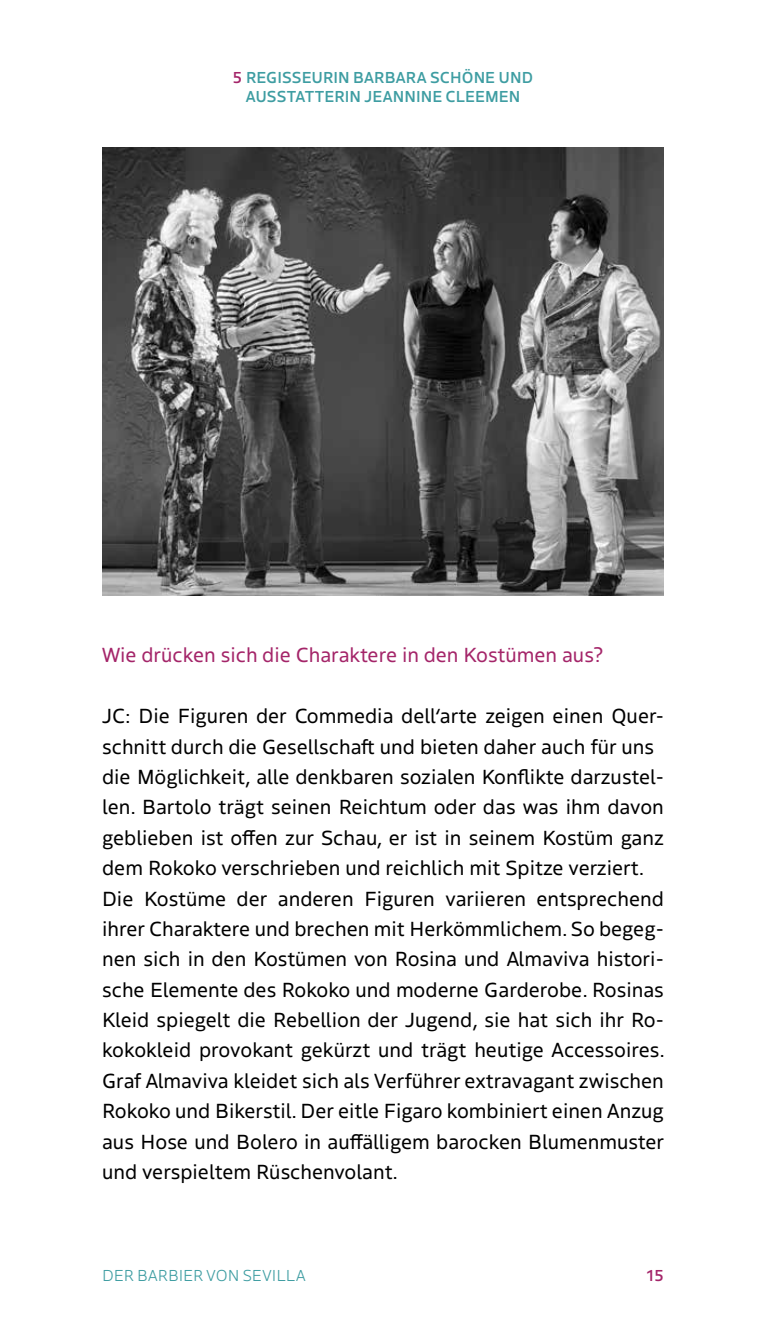
<style>
.page{position:relative;width:766px;height:1340px;background:#fff}
.page>*{position:absolute;margin:0;border:0;box-sizing:border-box;transform-origin:0 0}
.t1{font:20.25px/30.4px "Boreal";color:#000}
.t2{font:20.25px "Boreal";color:#a42569}
.t3{font:500 15.75px/18.9px "Boreal";letter-spacing:.005em;color:#3e9da2;text-align:center}
.t4{font:300 15.75px "Boreal";color:#3e9da2}
.t5{font:500 15.75px "Boreal";color:#a42569}
.s1{color:#a42569}
</style>
<div class="page">
<img style="left:102px;top:148px;width:561px;height:447px">
<p class="t3" style="left:233px;top:67px;width:301px"><span class="s1">5</span> REGISSEURIN BARBARA SCHÖNE UND<br>AUSSTATTERIN JEANNINE CLEEMEN</p>
<p class="t2" style="left:102px;top:639px;width:502px">Wie drücken sich die Charaktere in den Kostümen aus?</p>
<p class="t1" style="left:102px;top:699px;width:564px">JC: Die Figuren der Commedia dell‘arte zeigen einen Quer&shy;schnitt durch die Gesellschaft und bieten daher auch für uns die Möglichkeit, alle denkbaren sozialen Konflikte darzustel&shy;len. Bartolo trägt seinen Reichtum oder das was ihm davon geblieben ist offen zur Schau, er ist in seinem Kostüm ganz dem Rokoko verschrieben und reichlich mit Spitze verziert.<br>Die Kostüme der anderen Figuren variieren entsprechend ihrer Charaktere und brechen mit Herkömmlichem. So begeg&shy;nen sich in den Kostümen von Rosina und Almaviva histori&shy;sche Elemente des Rokoko und moderne Garderobe. Rosinas Kleid spiegelt die Rebellion der Jugend, sie hat sich ihr Ro&shy;kokokleid provokant gekürzt und trägt heutige Accessoires.<br>Graf Almaviva kleidet sich als Verführer extravagant zwischen Rokoko und Bikerstil. Der eitle Figaro kombiniert einen Anzug aus Hose und Bolero in auffälligem barocken Blumenmuster und verspieltem Rüschenvolant.</p>
<p class="t4" style="left:102px;top:1262px;width:205px">DER BARBIER VON SEVILLA</p>
<p class="t5" style="left:645px;top:1262px;width:19px">15</p>
</div>
